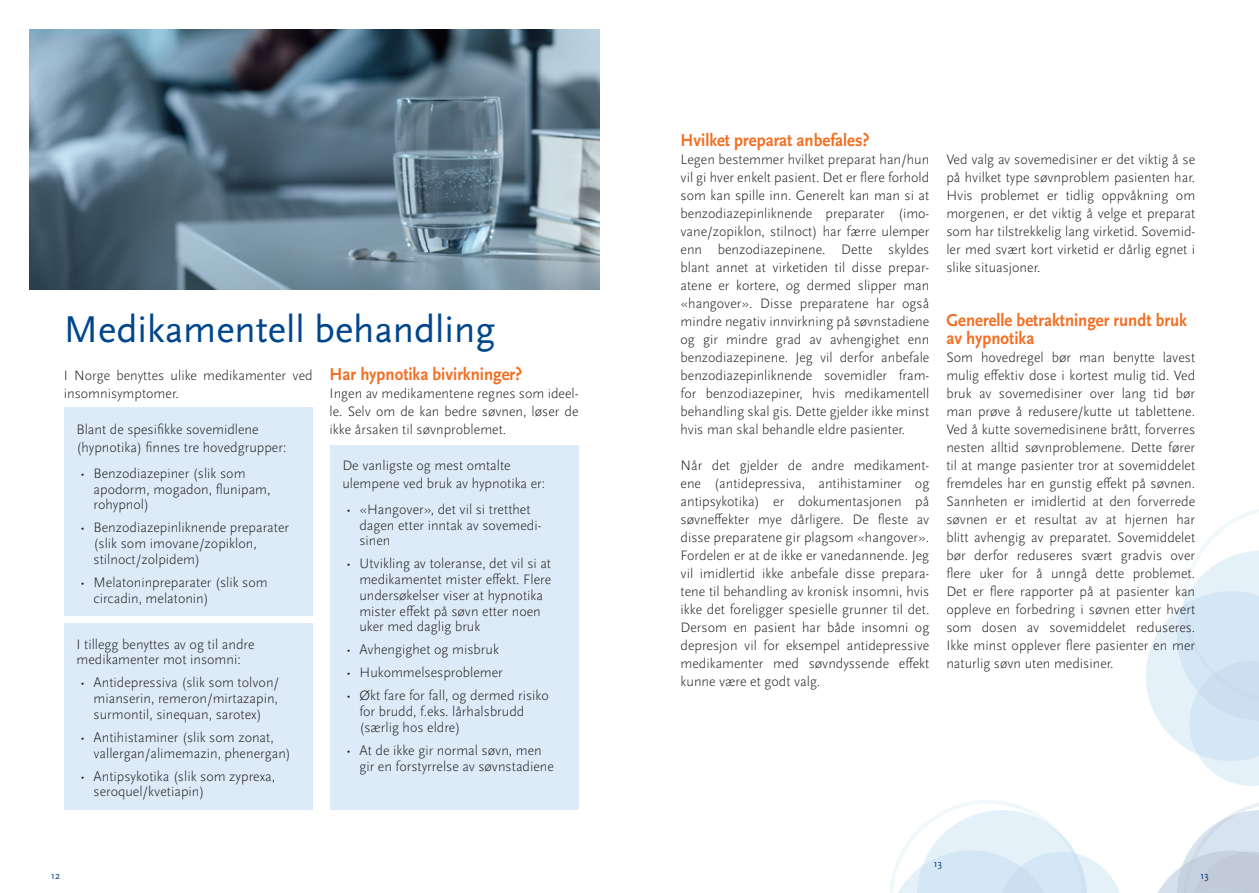
<style>
.page{position:relative;width:1259px;height:893px;background:#fff}
.page>*{position:absolute;margin:0;border:0;box-sizing:border-box;transform-origin:0 0}
.t1{font:39px "Scala Sans Pro";color:#01468c}
.t2{font:700 18px/18px "Scala Sans Pro";color:#f36e21;scale:.93 1}
.t3{font:300 14.25px/18px "Scala Sans Pro";color:#231f20}
.t4{font:10.5px "Scala Sans Pro";color:#01468c}
</style>
<div class="page">
<div style="left:64px;top:407px;width:249px;height:208px;background:#dcebf7"></div>
<div style="left:64px;top:623px;width:249px;height:186px;background:#dcebf7"></div>
<div style="left:330px;top:445px;width:248px;height:364px;background:#dcebf7"></div>
<svg style="left:1146px;top:509px;width:113px;height:277px"></svg>
<svg style="left:1157px;top:803px;width:102px;height:90px"></svg>
<svg style="left:890px;top:800px;width:230px;height:93px"></svg>
<img style="left:30px;top:30px;width:570px;height:260px">
<h1 class="t1" style="left:64px;top:307px;width:433px">Medikamentell behandling</h1>
<p class="t3" style="left:64px;top:366px;width:250px">I Norge benyttes ulike medikamenter ved insomnisymptomer.</p>
<p class="t3" style="left:77px;top:420px;width:211px">Blant de spesifikke sovemidlene (hypnotika) finnes tre hovedgrupper:</p>
<p class="t3" style="left:94px;top:465px;width:178px;line-height:15.8px;text-indent:-13px">• Benzodiazepiner (slik som apodorm, mogadon, flunipam, rohypnol)</p>
<p class="t3" style="left:94px;top:520px;width:197px;line-height:15.8px;text-indent:-13px">• Benzodiazepinliknende preparater (slik som imovane/zopiklon, stilnoct/zolpidem)</p>
<p class="t3" style="left:94px;top:574px;width:176px;line-height:15.8px;text-indent:-13px">• Melatoninpreparater (slik som circadin, melatonin)</p>
<p class="t3" style="left:77px;top:636px;width:180px;line-height:15.8px">I tillegg benyttes av og til andre medikamenter mot insomni:</p>
<p class="t3" style="left:94px;top:675px;width:187px;line-height:15.8px;text-align:justify;text-indent:-13px">• Antidepressiva (slik som tolvon/ mianserin, remeron/mirtazapin, surmontil, sinequan, sarotex)</p>
<p class="t3" style="left:94px;top:729px;width:199px;line-height:15.8px;text-indent:-13px">• Antihistaminer (slik som zonat, vallergan/alimemazin, phenergan)</p>
<p class="t3" style="left:94px;top:768px;width:183px;line-height:15.8px;text-indent:-13px">• Antipsykotika (slik som zyprexa, seroquel/kvetiapin)</p>
<p class="t2" style="left:330px;top:365px;width:208px">Har hypnotika bivirkninger?</p>
<p class="t3" style="left:330px;top:384px;width:250px;text-align:justify">Ingen av medikamentene regnes som ideel&shy;le. Selv om de kan bedre søvnen, løser de ikke årsaken til søvnproblemet.</p>
<p class="t3" style="left:342px;top:456px;width:204px">De vanligste og mest omtalte ulempene ved bruk av hypnotika er:</p>
<p class="t3" style="left:359px;top:501px;width:184px;line-height:15.8px;text-indent:-13px">• «Hangover», det vil si tretthet dagen etter inntak av sovemedi&shy;sinen</p>
<p class="t3" style="left:359px;top:556px;width:193px;line-height:15.8px;text-indent:-13px">• Utvikling av toleranse, det vil si at medikamentet mister effekt. Flere undersøkelser viser at hypnotika mister effekt på søvn etter noen uker med daglig bruk</p>
<p class="t3" style="left:346px;top:641px;width:154px">• Avhengighet og misbruk</p>
<p class="t3" style="left:346px;top:664px;width:158px">• Hukommelsesproblemer</p>
<p class="t3" style="left:359px;top:688px;width:191px;line-height:15.8px;text-indent:-13px">• Økt fare for fall, og dermed risiko for brudd, f.eks. lårhalsbrudd (særlig hos eldre)</p>
<p class="t3" style="left:359px;top:742px;width:196px;line-height:15.8px;text-indent:-13px">• At de ikke gir normal søvn, men gir en forstyrrelse av søvnstadiene</p>
<p class="t2" style="left:680px;top:131px;width:205px">Hvilket preparat anbefales?</p>
<p class="t3" style="left:680px;top:150px;width:250px;text-align:justify">Legen bestemmer hvilket preparat han/hun vil gi hver enkelt pasient. Det er flere forhold som kan spille inn. Generelt kan man si at benzodiazepinliknende preparater (imo&shy;vane/zopiklon, stilnoct) har færre ulemper enn benzodiazepinene. Dette skyldes blant annet at virketiden til disse prepar&shy;atene er kortere, og dermed slipper man «hangover». Disse preparatene har også mindre negativ innvirkning på søvnstadiene og gir mindre grad av avhengighet enn benzodiazepinene. Jeg vil derfor anbefale benzodiazepinliknende sovemidler fram&shy;for benzodiazepiner, hvis medikamentell behandling skal gis. Dette gjelder ikke minst hvis man skal behandle eldre pasienter.</p>
<p class="t3" style="left:680px;top:456px;width:250px;text-align:justify">Når det gjelder de andre medikament&shy;ene (antidepressiva, antihistaminer og antipsykotika) er dokumentasjonen på søvneffekter mye dårligere. De fleste av disse preparatene gir plagsom «hangover».<br>Fordelen er at de ikke er vanedannende. Jeg vil imidlertid ikke anbefale disse prepara&shy;tene til behandling av kronisk insomni, hvis ikke det foreligger spesielle grunner til det.<br>Dersom en pasient har både insomni og depresjon vil for eksempel antidepressive medikamenter med søvndyssende effekt kunne være et godt valg.</p>
<p class="t3" style="left:946px;top:150px;width:250px;text-align:justify">Ved valg av sovemedisiner er det viktig å se på hvilket type søvnproblem pasienten har.<br>Hvis problemet er tidlig oppvåkning om morgenen, er det viktig å velge et preparat som har tilstrekkelig lang virketid. Sovemid&shy;ler med svært kort virketid er dårlig egnet i slike situasjoner.</p>
<p class="t2" style="left:946px;top:311px;width:260px">Generelle betraktninger rundt bruk av hypnotika</p>
<p class="t3" style="left:946px;top:348px;width:250px;text-align:justify">Som hovedregel bør man benytte lavest mulig effektiv dose i kortest mulig tid. Ved bruk av sovemedisiner over lang tid bør man prøve å redusere/kutte ut tablettene.<br>Ved å kutte sovemedisinene brått, forverres nesten alltid søvnproblemene. Dette fører til at mange pasienter tror at sovemiddelet fremdeles har en gunstig effekt på søvnen.<br>Sannheten er imidlertid at den forverrede søvnen er et resultat av at hjernen har blitt avhengig av preparatet. Sovemiddelet bør derfor reduseres svært gradvis over flere uker for å unngå dette problemet.<br>Det er flere rapporter på at pasienter kan oppleve en forbedring i søvnen etter hvert som dosen av sovemiddelet reduseres.<br>Ikke minst opplever flere pasienter en mer naturlig søvn uten medisiner.</p>
<p class="t4" style="left:933px;top:857px;width:10px">13</p>
<p class="t4" style="left:51px;top:870px;width:11px">12</p>
<p class="t4" style="left:1200px;top:870px;width:10px">13</p>
</div>
